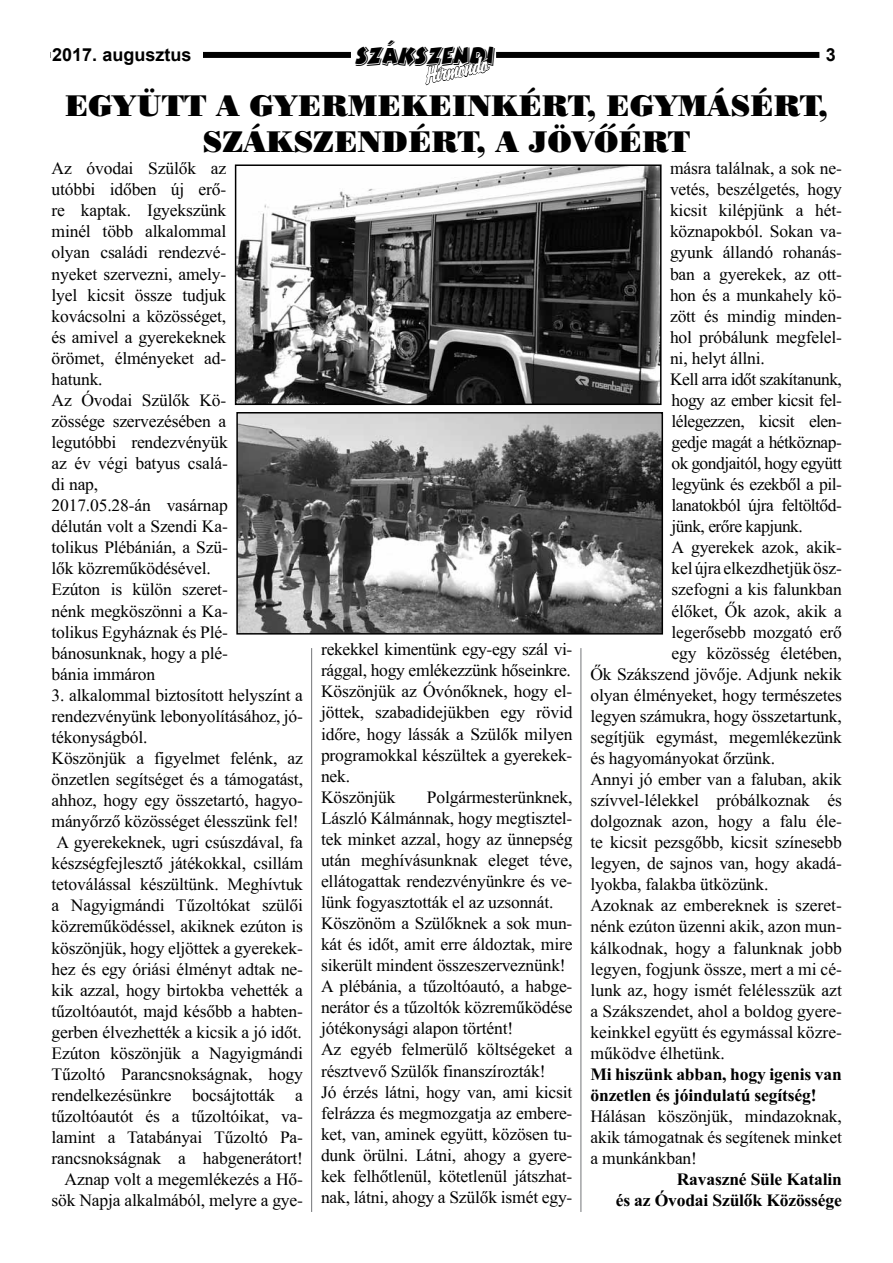
<style>
.page{position:relative;width:893px;height:1263px;background:#fff}
.page>*{position:absolute;margin:0;border:0;box-sizing:border-box;transform-origin:0 0}
.t1{font:30px/36px "Poster Bodoni HU Normal";color:#000;text-align:center}
.t2{font:28.8px "Bertram CE";letter-spacing:-.05em;color:#000;scale:.83 1}
.t3{font:italic 21px "Briquet HU Plain";color:#fff}
.t4{font:700 18px "Arial";color:#000}
.t5{font:17.55px/21px "Times New Roman HU";letter-spacing:-.01em;color:#000}
.t6{font:17.55px "Times New Roman HU";letter-spacing:-.03em;color:#000}
.t7{font:17.55px/21px "Times New Roman HU Bold";letter-spacing:-.01em;color:#000}
</style>
<div class="page">
<div style="left:51px;top:52px;width:300px;height:6px;background:#000"></div>
<div style="left:496px;top:52px;width:323px;height:6px;background:#000"></div>
<div style="left:51px;top:41px;width:151px;height:27px;background:#fff"></div>
<svg style="left:425px;top:55px;width:65px;height:31px"></svg>
<img style="left:238px;top:167px;width:421px;height:235px">
<div style="left:235px;top:164px;width:427px;height:241px;border:2px solid #000"></div>
<img style="left:239px;top:415px;width:421px;height:216px">
<div style="left:236px;top:412px;width:427px;height:222px;border:2px solid #000"></div>
<hr style="left:311px;top:648px;width:1px;height:564px;background:#737577">
<hr style="left:580px;top:648px;width:1px;height:564px;background:#737577">
<p class="t4" style="left:52px;top:43px;width:141px">2017. augusztus</p>
<h2 class="t2" style="left:355px;top:39px;width:169px">SZÁKSZENDI</h2>
<p class="t4" style="left:826px;top:43px;width:12px">3</p>
<p class="t3" style="left:421px;top:63px;width:66px;rotate:-11deg">Hírmondó</p>
<h1 class="t1" style="left:65px;top:87px;width:765px">EGYÜTT A GYERMEKEINKÉRT, EGYMÁSÉRT,<br>SZÁKSZENDÉRT, A JÖVŐÉRT</h1>
<p class="t5" style="left:52px;top:158px;width:178px">Az óvodai Szülők az utóbbi időben új erő&shy;re kaptak. Igyekszünk minél több alkalommal olyan családi rendezvé&shy;nyeket szervezni, amel - lyel kicsit össze tudjuk kovácsolni a közösséget, és amivel a gyerekeknek örömet, élményeket ad&shy;hatunk.<br>Az Óvodai Szülők Kö&shy;zössége szervezésében a legutóbbi rendezvényük az év végi batyus csalá&shy;di nap,<br>2017.05.28-án vasárnap délután volt a Szendi Ka&shy;tolikus Plébánián, a Szü&shy;lők közreműködésével.<br>Ezúton is külön szeret&shy;nénk megköszönni a Ka&shy;tolikus Egyháznak és Plé&shy;bánosunknak, hogy a plé&shy;bánia immáron</p>
<p class="t5" style="left:52px;top:684px;width:253px">3. alkalommal biztosított helyszínt a</p>
<p class="t5" style="left:52px;top:705px;width:253px">rendezvényünk lebonyolításához, jó-</p>
<p class="t5" style="left:52px;top:727px;width:97px">tékonyságból.</p>
<p class="t5" style="left:52px;top:748px;width:253px">Köszönjük a figyelmet felénk, az</p>
<p class="t5" style="left:52px;top:769px;width:253px">önzetlen segítséget és a támogatást,</p>
<p class="t5" style="left:52px;top:790px;width:253px">ahhoz, hogy egy összetartó, hagyo-</p>
<p class="t5" style="left:52px;top:811px;width:249px">mányőrző közösséget élesszünk fel!</p>
<p class="t5" style="left:56px;top:832px;width:248px">A gyerekeknek, ugri csúszdával, fa</p>
<p class="t5" style="left:52px;top:853px;width:253px">készségfejlesztő játékokkal, csillám</p>
<p class="t5" style="left:52px;top:874px;width:253px">tetoválással készültünk. Meghívtuk</p>
<p class="t5" style="left:52px;top:895px;width:253px">a Nagyigmándi Tűzoltókat szülői</p>
<p class="t5" style="left:52px;top:916px;width:253px">közreműködéssel, akiknek ezúton is</p>
<p class="t5" style="left:52px;top:937px;width:253px">köszönjük, hogy eljöttek a gyerekek-</p>
<p class="t5" style="left:52px;top:958px;width:253px">hez és egy óriási élményt adtak ne-</p>
<p class="t5" style="left:52px;top:979px;width:253px">kik azzal, hogy birtokba vehették a</p>
<p class="t5" style="left:52px;top:1000px;width:253px">tűzoltóautót, majd később a habten-</p>
<p class="t5" style="left:52px;top:1021px;width:252px">gerben élvezhették a kicsik a jó időt.</p>
<p class="t5" style="left:52px;top:1042px;width:253px">Ezúton köszönjük a Nagyigmándi</p>
<p class="t5" style="left:52px;top:1063px;width:253px">Tűzoltó Parancsnokságnak, hogy</p>
<p class="t5" style="left:52px;top:1085px;width:253px">rendelkezésünkre bocsájtották a</p>
<p class="t5" style="left:52px;top:1106px;width:253px">tűzoltóautót és a tűzoltóikat, va-</p>
<p class="t5" style="left:52px;top:1127px;width:253px">lamint a Tatabányai Tűzoltó Pa-</p>
<p class="t5" style="left:52px;top:1148px;width:253px">rancsnokságnak a habgenerátort!</p>
<p class="t5" style="left:65px;top:1169px;width:240px">Aznap volt a megemlékezés a Hő-</p>
<p class="t5" style="left:52px;top:1190px;width:253px">sök Napja alkalmából, melyre a gye-</p>
<p class="t5" style="left:321px;top:639px;width:253px">rekekkel kimentünk egy-egy szál vi&shy;rággal, hogy emlékezzünk hőseinkre.<br>Köszönjük az Óvónőknek, hogy el&shy;jöttek, szabadidejükben egy rövid időre, hogy lássák a Szülők milyen programokkal készültek a gyerekek&shy;nek.<br>Köszönjük</p>
<p class="t5" style="left:321px;top:786px;width:253px;text-indent:106px">Polgármesterünknek, László Kálmánnak, hogy megtisztel&shy;tek minket azzal, hogy az ünnepség után meghívásunknak eleget téve, ellátogattak rendezvényünkre és ve&shy;lünk fogyasztották el az uzsonnát.<br>Köszönöm a Szülőknek a sok mun&shy;kát és időt, amit erre áldoztak, mire sikerült mindent összeszerveznünk!<br>A plébánia, a tűzoltóautó, a habge&shy;nerátor és a tűzoltók közreműködése jótékonysági alapon történt!<br>Az egyéb felmerülő költségeket a résztvevő Szülők finanszírozták!<br>Jó érzés látni, hogy van, ami kicsit felrázza és megmozgatja az embere&shy;ket, van, aminek együtt, közösen tu&shy;dunk örülni. Látni, ahogy a gyere&shy;kek felhőtlenül, kötetlenül játszhat&shy;nak, látni, ahogy a Szülők ismét egy-</p>
<p class="t5" style="left:670px;top:158px;width:173px">másra találnak, a sok ne-</p>
<p class="t5" style="left:670px;top:179px;width:173px">vetés, beszélgetés, hogy</p>
<p class="t5" style="left:670px;top:200px;width:173px">kicsit kilépjünk a hét-</p>
<p class="t5" style="left:670px;top:221px;width:173px">köznapokból. Sokan va-</p>
<p class="t5" style="left:670px;top:242px;width:173px">gyunk állandó rohanás-</p>
<p class="t5" style="left:670px;top:263px;width:173px">ban a gyerekek, az ott-</p>
<p class="t5" style="left:670px;top:284px;width:173px">hon és a munkahely kö-</p>
<p class="t5" style="left:670px;top:305px;width:173px">zött és mindig minden-</p>
<p class="t5" style="left:670px;top:326px;width:173px">hol próbálunk megfelel-</p>
<p class="t5" style="left:670px;top:347px;width:96px">ni, helyt állni.</p>
<p class="t6" style="left:670px;top:369px;width:173px">Kell arra időt szakítanunk,</p>
<p class="t6" style="left:671px;top:390px;width:172px">hogy az ember kicsit fel-</p>
<p class="t6" style="left:671px;top:412px;width:172px">lélegezzen, kicsit elen-</p>
<p class="t6" style="left:671px;top:433px;width:172px">gedje magát a hétköznap-</p>
<p class="t6" style="left:671px;top:454px;width:172px">ok gondjaitól, hogy együtt</p>
<p class="t6" style="left:671px;top:475px;width:172px">legyünk és ezekből a pil-</p>
<p class="t6" style="left:671px;top:496px;width:172px">lanatokból újra feltöltőd-</p>
<p class="t6" style="left:671px;top:517px;width:133px">jünk, erőre kapjunk.</p>
<p class="t5" style="left:671px;top:537px;width:172px">A gyerekek azok, akik-</p>
<p class="t5" style="left:671px;top:558px;width:172px">kel újra elkezdhetjük ös -</p>
<p class="t5" style="left:671px;top:579px;width:172px">szefogni a kis falunkban</p>
<p class="t5" style="left:671px;top:600px;width:172px">élőket, Ők azok, akik a</p>
<p class="t5" style="left:671px;top:621px;width:172px">legerősebb mozgató erő</p>
<p class="t5" style="left:671px;top:642px;width:172px">egy közösség életében,</p>
<p class="t5" style="left:590px;top:663px;width:253px">Ők Szákszend jövője. Adjunk nekik</p>
<p class="t5" style="left:590px;top:684px;width:253px">olyan élményeket, hogy természetes</p>
<p class="t5" style="left:590px;top:705px;width:253px">legyen számukra, hogy összetartunk,</p>
<p class="t5" style="left:590px;top:727px;width:253px">segítjük egymást, megemlékezünk</p>
<p class="t5" style="left:590px;top:748px;width:186px">és hagyományokat őrzünk.</p>
<p class="t5" style="left:590px;top:769px;width:253px">Annyi jó ember van a faluban, akik</p>
<p class="t5" style="left:590px;top:790px;width:253px">szívvel-lélekkel próbálkoznak és</p>
<p class="t5" style="left:590px;top:811px;width:253px">dolgoznak azon, hogy a falu éle-</p>
<p class="t5" style="left:590px;top:832px;width:253px">te kicsit pezsgőbb, kicsit színesebb</p>
<p class="t5" style="left:590px;top:853px;width:253px">legyen, de sajnos van, hogy akadá-</p>
<p class="t5" style="left:590px;top:874px;width:180px">lyokba, falakba ütközünk.</p>
<p class="t5" style="left:590px;top:895px;width:253px">Azoknak az embereknek is szeret-</p>
<p class="t5" style="left:590px;top:916px;width:253px">nénk ezúton üzenni akik, azon mun-</p>
<p class="t5" style="left:590px;top:937px;width:253px">kálkodnak, hogy a falunknak jobb</p>
<p class="t5" style="left:590px;top:958px;width:253px">legyen, fogjunk össze, mert a mi cé-</p>
<p class="t5" style="left:590px;top:979px;width:253px">lunk az, hogy ismét felélesszük azt</p>
<p class="t5" style="left:590px;top:1000px;width:253px">a Szákszendet, ahol a boldog gyere-</p>
<p class="t5" style="left:590px;top:1021px;width:253px">keinkkel együtt és egymással közre-</p>
<p class="t5" style="left:590px;top:1042px;width:136px">működve élhetünk.</p>
<p class="t7" style="left:590px;top:1063px;width:253px">Mi hiszünk abban, hogy igenis van önzetlen és jóindulatú segítség!</p>
<p class="t5" style="left:590px;top:1106px;width:253px;text-align:justify">Hálásan köszönjük, mindazoknak, akik támogatnak és segítenek minket a munkánkban!</p>
<p class="t7" style="left:616px;top:1169px;width:228px;text-align:right">Ravaszné Süle Katalin<br>és az Óvodai Szülők Közössége</p>
</div>
